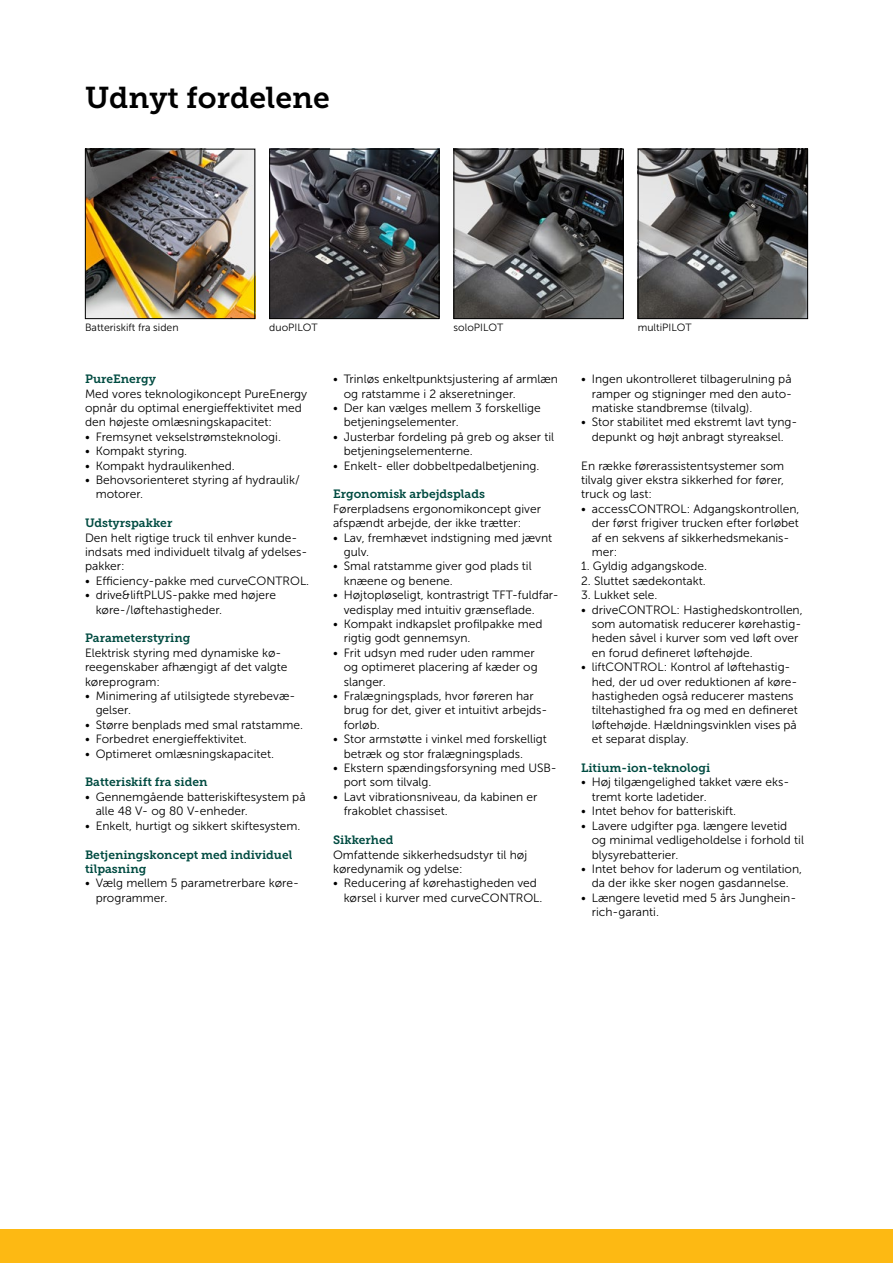
<style>
.page{position:relative;width:893px;height:1263px;background:#fff}
.page>*{position:absolute;margin:0;border:0;box-sizing:border-box;transform-origin:0 0}
.t1{font:30px "Museo JH Slab 700";color:#000}
.t2{font:12px/14.4px "Museo JH Sans 300";color:#000}
.t3{font:12px/14.4px "Museo JH Slab 700";color:#004b41}
.t4{font:10.5px "Museo JH Sans 300";color:#000}
</style>
<div class="page">
<div style="left:0;top:1229px;width:893px;height:34px;background:#fdb913"></div>
<img style="left:87px;top:151px;width:166px;height:166px">
<div style="left:85px;top:149px;width:170px;height:170px;border:1px solid #000"></div>
<img style="left:271px;top:151px;width:166px;height:166px">
<div style="left:269px;top:149px;width:170px;height:170px;border:1px solid #000"></div>
<img style="left:456px;top:151px;width:166px;height:166px">
<div style="left:454px;top:149px;width:170px;height:170px;border:1px solid #000"></div>
<img style="left:640px;top:151px;width:166px;height:166px">
<div style="left:638px;top:149px;width:170px;height:170px;border:1px solid #000"></div>
<h1 class="t1" style="left:85px;top:80px;width:246px">Udnyt fordelene</h1>
<p class="t4" style="left:85px;top:322px;width:95px">Batteriskift fra siden</p>
<p class="t4" style="left:269px;top:322px;width:50px">duoPILOT</p>
<p class="t4" style="left:454px;top:322px;width:51px">soloPILOT</p>
<p class="t4" style="left:638px;top:322px;width:55px">multiPILOT</p>
<p class="t3" style="left:85px;top:372px;width:73px">PureEnergy</p>
<p class="t2" style="left:85px;top:386px;width:224px">Med vores teknologikoncept PureEnergy opnår du optimal energieffektivitet med den højeste omlæsningskapacitet:</p>
<p class="t2" style="left:85px;top:430px;width:197px">• Fremsynet vekselstrømsteknologi.</p>
<p class="t2" style="left:85px;top:444px;width:104px">• Kompakt styring.</p>
<p class="t2" style="left:85px;top:458px;width:151px">• Kompakt hydraulikenhed.</p>
<p class="t2" style="left:96px;top:473px;width:206px;text-indent:-11px">• Behovsorienteret styring af hydraulik/ motorer.</p>
<p class="t3" style="left:85px;top:516px;width:89px">Udstyrspakker</p>
<p class="t2" style="left:85px;top:530px;width:224px">Den helt rigtige truck til enhver kunde&shy;indsats med individuelt tilvalg af ydelses&shy;pakker:</p>
<p class="t2" style="left:85px;top:574px;width:226px">• Efficiency-pakke med curveCONTROL.</p>
<p class="t2" style="left:96px;top:588px;width:182px;text-indent:-11px">• drive&amp;liftPLUS-pakke med højere køre-/løftehastigheder.</p>
<p class="t3" style="left:85px;top:631px;width:107px">Parameterstyring</p>
<p class="t2" style="left:85px;top:646px;width:204px">Elektrisk styring med dynamiske kø&shy;reegenskaber afhængigt af det valgte køreprogram:</p>
<p class="t2" style="left:96px;top:689px;width:201px;text-indent:-11px">• Minimering af utilsigtede styrebevæ&shy;gelser.</p>
<p class="t2" style="left:85px;top:718px;width:219px">• Større benplads med smal ratstamme.</p>
<p class="t2" style="left:85px;top:732px;width:163px">• Forbedret energieffektivitet.</p>
<p class="t2" style="left:85px;top:746px;width:191px">• Optimeret omlæsningskapacitet.</p>
<p class="t3" style="left:85px;top:775px;width:124px">Batteriskift fra siden</p>
<p class="t2" style="left:96px;top:790px;width:211px;text-indent:-11px">• Gennemgående batteriskiftesystem på alle 48 V- og 80 V-enheder.</p>
<p class="t2" style="left:85px;top:818px;width:217px">• Enkelt, hurtigt og sikkert skiftesystem.</p>
<p class="t3" style="left:85px;top:847px;width:209px">Betjeningskoncept med individuel tilpasning</p>
<p class="t2" style="left:96px;top:876px;width:205px;text-indent:-11px">• Vælg mellem 5 parametrerbare køre&shy;programmer.</p>
<p class="t2" style="left:344px;top:372px;width:216px;text-indent:-11px">• Trinløs enkeltpunktsjustering af armlæn og ratstamme i 2 akseretninger.</p>
<p class="t2" style="left:344px;top:401px;width:199px;text-indent:-11px">• Der kan vælges mellem 3 forskellige betjeningselementer.</p>
<p class="t2" style="left:344px;top:430px;width:212px;text-indent:-11px">• Justerbar fordeling på greb og akser til betjeningselementerne.</p>
<p class="t2" style="left:333px;top:458px;width:208px">• Enkelt- eller dobbeltpedalbetjening.</p>
<p class="t3" style="left:333px;top:487px;width:153px">Ergonomisk arbejdsplads</p>
<p class="t2" style="left:333px;top:502px;width:209px">Førerpladsens ergonomikoncept giver afspændt arbejde, der ikke trætter:</p>
<p class="t2" style="left:344px;top:530px;width:210px;text-indent:-11px">• Lav, fremhævet indstigning med jævnt gulv.</p>
<p class="t2" style="left:344px;top:559px;width:189px;text-indent:-11px">• Smal ratstamme giver god plads til knæene og benene.</p>
<p class="t2" style="left:344px;top:588px;width:217px;text-indent:-11px">• Højtopløseligt, kontrastrigt TFT-fuldfar&shy;vedisplay med intuitiv grænseflade.</p>
<p class="t2" style="left:344px;top:617px;width:200px;text-indent:-11px">• Kompakt indkapslet profilpakke med rigtig godt gennemsyn.</p>
<p class="t2" style="left:344px;top:646px;width:195px;text-indent:-11px">• Frit udsyn med ruder uden rammer og optimeret placering af kæder og slanger.</p>
<p class="t2" style="left:344px;top:689px;width:205px;text-indent:-11px">• Fralægningsplads, hvor føreren har brug for det, giver et intuitivt arbejds&shy;forløb.</p>
<p class="t2" style="left:344px;top:732px;width:205px;text-indent:-11px">• Stor armstøtte i vinkel med forskelligt betræk og stor fralægningsplads.</p>
<p class="t2" style="left:344px;top:761px;width:215px;text-indent:-11px">• Ekstern spændingsforsyning med USB&shy;port som tilvalg.</p>
<p class="t2" style="left:344px;top:790px;width:195px;text-indent:-11px">• Lavt vibrationsniveau, da kabinen er frakoblet chassiset.</p>
<p class="t3" style="left:333px;top:833px;width:62px">Sikkerhed</p>
<p class="t2" style="left:333px;top:847px;width:196px">Omfattende sikkerhedsudstyr til høj køredynamik og ydelse:</p>
<p class="t2" style="left:344px;top:876px;width:200px;text-indent:-11px">• Reducering af kørehastigheden ved kørsel i kurver med curveCONTROL.</p>
<p class="t2" style="left:592px;top:372px;width:202px;text-align:justify;text-indent:-11px">• Ingen ukontrolleret tilbagerulning på ramper og stigninger med den auto&shy;matiske standbremse (tilvalg).</p>
<p class="t2" style="left:581px;top:415px;width:218px;text-align:center">• Stor stabilitet med ekstremt lavt tyng&shy;depunkt og højt anbragt styreaksel.</p>
<p class="t2" style="left:581px;top:458px;width:205px;text-align:justify">En række førerassistentsystemer som tilvalg giver ekstra sikkerhed for fører, truck og last:</p>
<p class="t2" style="left:592px;top:502px;width:209px;text-indent:-11px">• accessCONTROL: Adgangskontrollen, der først frigiver trucken efter forløbet af en sekvens af sikkerhedsmekanis&shy;mer:</p>
<p class="t2" style="left:581px;top:559px;width:127px">1. Gyldig adgangskode.</p>
<p class="t2" style="left:581px;top:574px;width:126px">2. Sluttet sædekontakt.</p>
<p class="t2" style="left:581px;top:588px;width:78px">3. Lukket sele.</p>
<p class="t2" style="left:592px;top:602px;width:212px;text-indent:-11px">• driveCONTROL: Hastighedskontrollen, som automatisk reducerer kørehastig&shy;heden såvel i kurver som ved løft over en forud defineret løftehøjde.</p>
<p class="t2" style="left:592px;top:660px;width:208px;text-indent:-11px">• liftCONTROL: Kontrol af løftehastig&shy;hed, der ud over reduktionen af køre&shy;hastigheden også reducerer mastens tiltehastighed fra og med en defineret løftehøjde. Hældningsvinklen vises på et separat display.</p>
<p class="t3" style="left:581px;top:761px;width:131px">Litium-ion-teknologi</p>
<p class="t2" style="left:592px;top:775px;width:199px;text-indent:-11px">• Høj tilgængelighed takket være eks&shy;tremt korte ladetider.</p>
<p class="t2" style="left:581px;top:804px;width:156px">• Intet behov for batteriskift.</p>
<p class="t2" style="left:592px;top:818px;width:214px;text-indent:-11px">• Lavere udgifter pga. længere levetid og minimal vedligeholdelse i forhold til blysyrebatterier.</p>
<p class="t2" style="left:581px;top:862px;width:223px;text-align:center">• Intet behov for laderum og ventilation, da der ikke sker nogen gasdannelse.</p>
<p class="t2" style="left:592px;top:890px;width:206px;text-indent:-11px">• Længere levetid med 5 års Junghein&shy;rich-garanti.</p>
</div>
